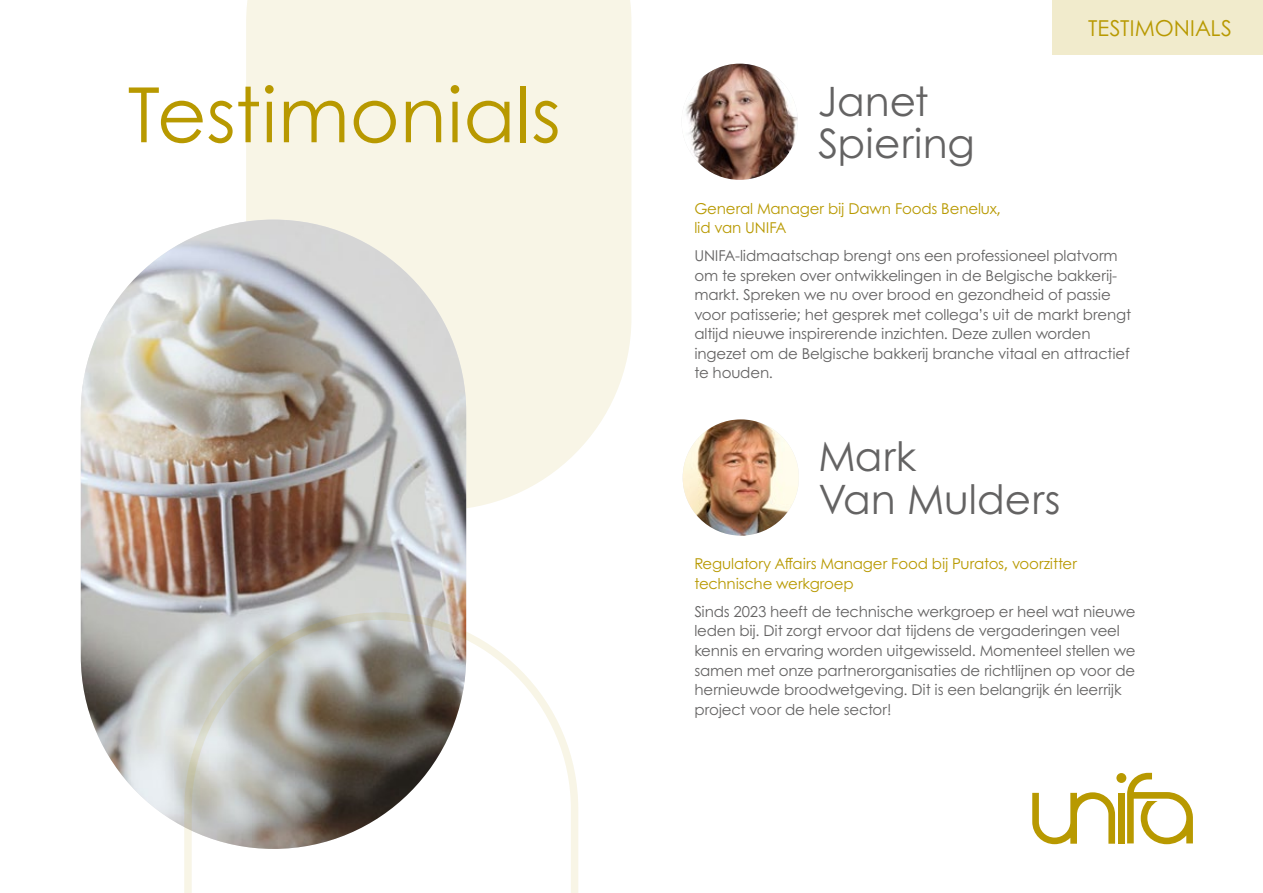
<style>
.page{position:relative;width:1263px;height:893px;background:#fff}
.page>*{position:absolute;margin:0;border:0;box-sizing:border-box;transform-origin:0 0}
.t1{font:76.2px "Century Gothic";color:#b89900}
.t2{font:40.5px/42.6px "Century Gothic";color:#646363}
.t3{font:21.9px "Century Gothic";color:#b89900}
.t4{font:15px/19.5px "Century Gothic";letter-spacing:-.01em;color:#646363}
.t5{font:15px/19.5px "Century Gothic";letter-spacing:-.01em;color:#b89900}
</style>
<div class="page">
<div style="left:1052px;top:0;width:211px;height:54px;background:#f1ebcc"></div>
<img style="left:682px;top:64px;width:116px;height:116px;border-radius:58px">
<img style="left:683px;top:419px;width:116px;height:117px;border-radius:58px">
<svg style="left:1032px;top:792px;width:83px;height:52px"></svg>
<svg style="left:1127px;top:773px;width:66px;height:71px"></svg>
<div style="left:1118px;top:793px;width:7px;height:50px;background:#b89900"></div>
<div style="left:1116px;top:773px;width:10px;height:10px;background:#b89900;border-radius:50%"></div>
<div style="left:246px;top:0;width:385px;height:510px;background:#f8f5e6"></div>
<img style="left:81px;top:220px;width:385px;height:629px;border-radius:193px">
<svg style="left:184px;top:612px;width:394px;height:281px"></svg>
<h1 class="t1" style="left:128px;top:66px;width:434px">Testimonials</h1>
<h3 class="t3" style="left:1088px;top:14px;width:145px">TESTIMONIALS</h3>
<h2 class="t2" style="left:818px;top:79px;width:159px">Janet<br>Spiering</h2>
<p class="t5" style="left:694px;top:198px;width:308px">General Manager bij Dawn Foods Benelux, lid van UNIFA</p>
<p class="t4" style="left:694px;top:246px;width:438px">UNIFA-lidmaatschap brengt ons een professioneel platvorm om te spreken over ontwikkelingen in de Belgische bakkerij&shy;markt. Spreken we nu over brood en gezondheid of passie voor patisserie; het gesprek met collega’s uit de markt brengt altijd nieuwe inspirerende inzichten. Deze zullen worden ingezet om de Belgische bakkerij branche vitaal en attractief te houden.</p>
<h2 class="t2" style="left:818px;top:435px;width:243px">Mark<br>Van Mulders</h2>
<p class="t5" style="left:694px;top:554px;width:384px">Regulatory Affairs Manager Food bij Puratos, voorzitter technische werkgroep</p>
<p class="t4" style="left:694px;top:601px;width:443px">Sinds 2023 heeft de technische werkgroep er heel wat nieuwe leden bij. Dit zorgt ervoor dat tijdens de vergaderingen veel kennis en ervaring worden uitgewisseld. Momenteel stellen we samen met onze partnerorganisaties de richtlijnen op voor de hernieuwde broodwetgeving. Dit is een belangrijk én leerrijk project voor de hele sector!</p>
</div>
